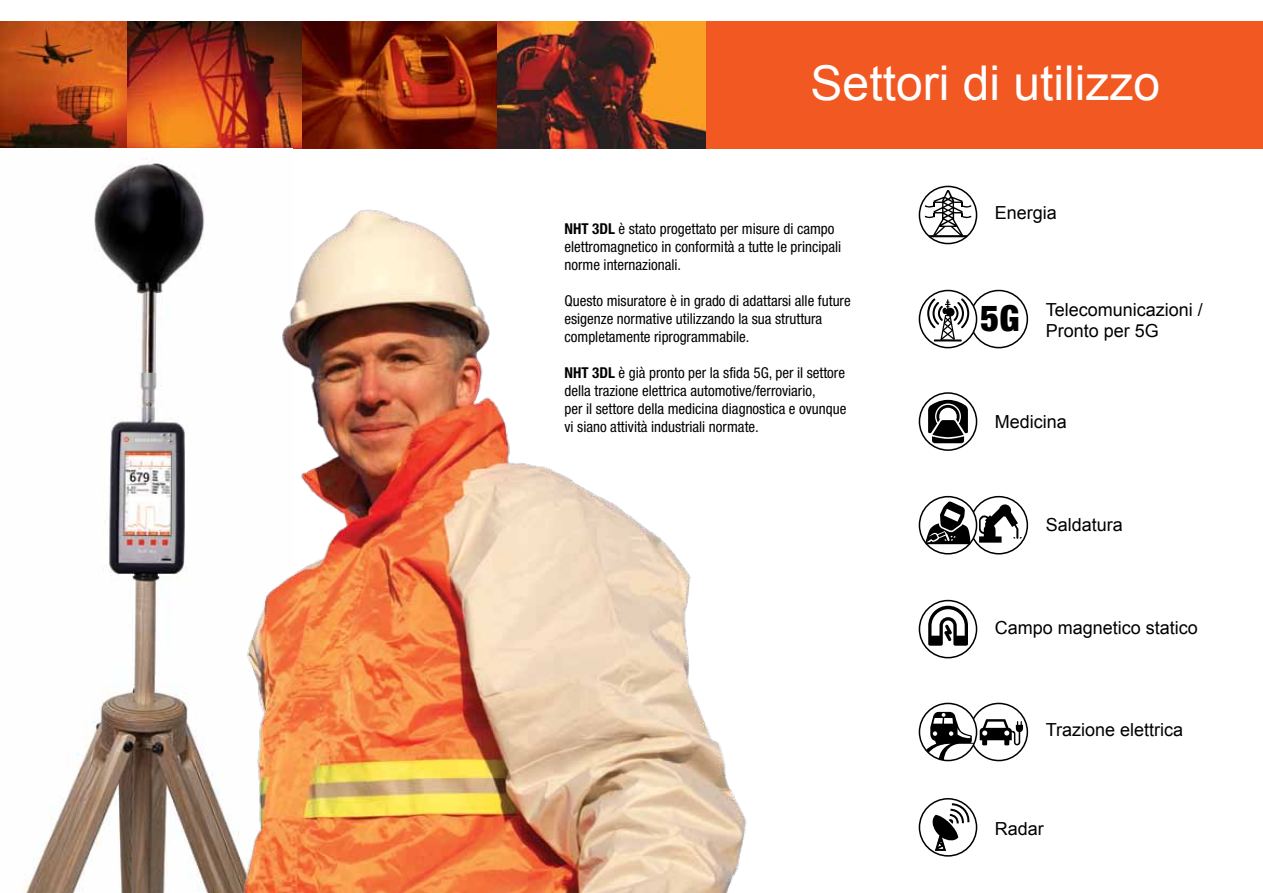
<style>
.page{position:relative;width:1263px;height:893px;background:#fff}
.page>*{position:absolute;margin:0;border:0;box-sizing:border-box;transform-origin:0 0}
.t1{font:48px "Arial";color:#fff}
.t2{font:900 condensed 36px "Helvetica Neue";color:#000}
.t3{font:18.75px "Myriad Pro";color:#fff}
.t4{font:18px/21.6px "Arial";color:#000}
.t5{font:condensed 15px/18px "Helvetica Neue";color:#000}
.s1{font-weight:700}
</style>
<div class="page">
<div style="left:0;top:21px;width:1263px;height:128px;background:#f15822"></div>
<img style="left:0;top:21px;width:706px;height:128px">
<img style="left:23px;top:163px;width:178px;height:730px">
<img style="left:201px;top:200px;width:546px;height:693px">
<div style="left:919px;top:186px;width:58px;height:58px;border:2px solid #000;border-radius:50%"></div>
<svg style="left:925px;top:190px;width:46px;height:47px"></svg>
<div style="left:969px;top:290px;width:59px;height:58px;border:2px solid #000;border-radius:50%"></div>
<svg style="left:919px;top:291px;width:57px;height:57px"></svg>
<div style="left:919px;top:290px;width:58px;height:58px;border:2px solid #000;border-radius:50%"></div>
<svg style="left:926px;top:297px;width:44px;height:44px"></svg>
<div style="left:919px;top:392px;width:58px;height:59px;border:2px solid #000;border-radius:50%"></div>
<svg style="left:928px;top:400px;width:40px;height:43px"></svg>
<svg style="left:979px;top:504px;width:43px;height:39px"></svg>
<div style="left:969px;top:496px;width:59px;height:58px;border:2px solid #000;border-radius:50%"></div>
<svg style="left:919px;top:497px;width:57px;height:57px"></svg>
<div style="left:919px;top:496px;width:58px;height:58px;border:2px solid #000;border-radius:50%"></div>
<svg style="left:925px;top:501px;width:45px;height:43px"></svg>
<div style="left:919px;top:600px;width:58px;height:58px;border:2px solid #000;border-radius:50%"></div>
<svg style="left:928px;top:606px;width:40px;height:40px"></svg>
<svg style="left:926px;top:702px;width:103px;height:60px"></svg>
<div style="left:919px;top:798px;width:58px;height:59px;border:2px solid #000;border-radius:50%"></div>
<svg style="left:931px;top:802px;width:39px;height:49px"></svg>
<h1 class="t1" style="left:811px;top:52px;width:351px">Settori di utilizzo</h1>
<p class="t5" style="left:564px;top:219px;width:278px"><span class="s1">NHT 3DL</span> è stato progettato per misure di campo elettromagnetico in conformità a tutte le principali norme internazionali.</p>
<p class="t5" style="left:564px;top:291px;width:288px">Questo misuratore è in grado di adattarsi alle future esigenze normative utilizzando la sua struttura completamente riprogrammabile.</p>
<p class="t5" style="left:564px;top:363px;width:283px"><span class="s1">NHT 3DL</span> è già pronto per la sfida 5G, per il settore della trazione elettrica automotive/ferroviario,<br>per il settore della medicina diagnostica e ovunque vi siano attività industriali normate.</p>
<p class="t4" style="left:995px;top:202px;width:64px">Energia</p>
<h2 class="t2" style="left:981px;top:296px;width:40px">5G</h2>
<h2 class="t2" style="left:981px;top:317px;width:40px">5G</h2>
<p class="t4" style="left:1046px;top:299px;width:159px">Telecomunicazioni /<br>Pronto per 5G</p>
<h2 class="t2" style="left:981px;top:388px;width:40px">5G</h2>
<p class="t4" style="left:995px;top:411px;width:74px">Medicina</p>
<p class="t4" style="left:1046px;top:514px;width:79px">Saldatura</p>
<p class="t3" style="left:1109px;top:614px;width:16px">%</p>
<p class="t4" style="left:995px;top:617px;width:205px">Campo magnetico statico</p>
<p class="t4" style="left:1046px;top:719px;width:139px">Trazione elettrica</p>
<p class="t3" style="left:1109px;top:725px;width:16px">%</p>
<p class="t4" style="left:995px;top:818px;width:51px">Radar</p>
</div>
